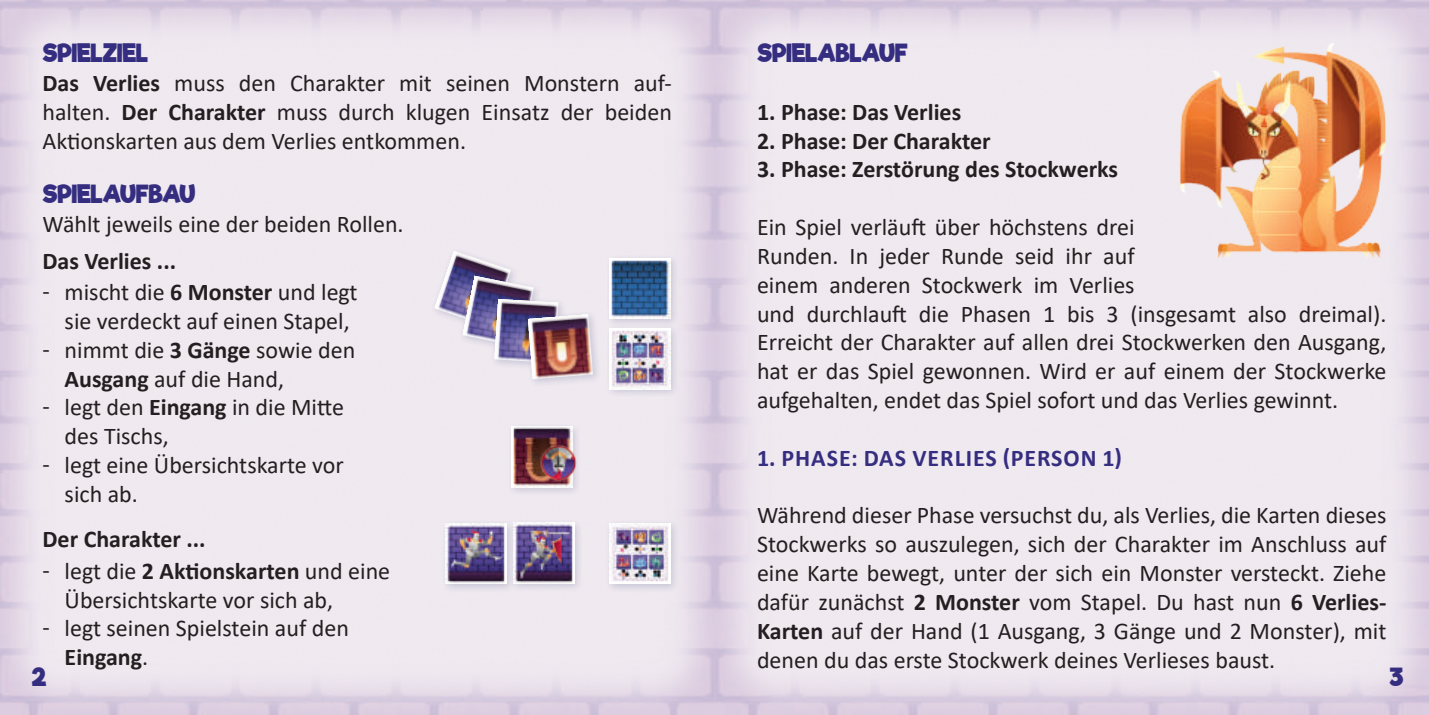
<style>
.page{position:relative;width:1429px;height:715px;background:#fff}
.page>*{position:absolute;margin:0;border:0;box-sizing:border-box;transform-origin:0 0}
.t1{font:24px/28.8px "Calibri";color:#231f20}
.t2{font:700 24px "Calibri";color:#231f20}
.t3{font:700 24px "Riffic Free";color:#352e80}
.t4{font:700 24px "Calibri";letter-spacing:.04em;color:#352e80}
.s1{font-weight:700}
</style>
<div class="page">
<img style="left:1134px;top:0;width:295px;height:301px">
<div style="left:430px;top:246px;width:250px;height:347px;background:#efe9f0"></div>
<img style="left:435px;top:251px;width:76px;height:69px">
<div style="left:458px;top:271px;width:84px;height:85px;background:#2d3e71;opacity:.1"></div>
<img style="left:462px;top:275px;width:72px;height:72px">
<div style="left:508px;top:518px;width:75px;height:73px;background:#2d3e71;opacity:.1"></div>
<img style="left:515px;top:522px;width:59px;height:61px">
<div style="left:441px;top:519px;width:74px;height:73px;background:#2d3e71;opacity:.1"></div>
<img style="left:446px;top:523px;width:61px;height:60px">
<div style="left:604px;top:519px;width:75px;height:73px;background:#2d3e71;opacity:.1"></div>
<img style="left:609px;top:523px;width:61px;height:60px">
<div style="left:605px;top:254px;width:74px;height:73px;background:#2d3e71;opacity:.1"></div>
<img style="left:609px;top:258px;width:61px;height:61px">
<div style="left:507px;top:422px;width:74px;height:74px;background:#2d3e71;opacity:.1"></div>
<img style="left:511px;top:426px;width:61px;height:61px">
<div style="left:490px;top:294px;width:77px;height:77px;background:#2d3e71;opacity:.1"></div>
<img style="left:494px;top:298px;width:64px;height:65px">
<div style="left:605px;top:324px;width:74px;height:74px;background:#2d3e71;opacity:.1"></div>
<img style="left:609px;top:328px;width:61px;height:61px">
<div style="left:524px;top:310px;width:77px;height:77px;background:#2d3e71;opacity:.1"></div>
<img style="left:527px;top:314px;width:66px;height:65px">
<img style="left:539px;top:442px;width:42px;height:42px">
<p class="t3" style="left:43px;top:39px;width:107px">SPIELZIEL</p>
<p class="t1" style="left:43px;top:68px;width:631px;text-align:justify"><span class="s1">Das Verlies</span> muss den Charakter mit seinen Monstern auf&shy;halten. <span class="s1">Der Charakter</span> muss durch klugen Einsatz der beiden Aktionskarten aus dem Verlies entkommen.</p>
<p class="t3" style="left:757px;top:39px;width:152px">SPIELABLAUF</p>
<p class="t2" style="left:757px;top:95px;width:206px">1. Phase: Das Verlies</p>
<p class="t2" style="left:757px;top:124px;width:235px">2. Phase: Der Charakter</p>
<p class="t2" style="left:757px;top:152px;width:363px">3. Phase: Zerstörung des Stockwerks</p>
<p class="t1" style="left:757px;top:212px;width:631px">Ein Spiel verläuft über höchstens drei<br>Runden. In jeder Runde seid ihr auf<br>einem anderen Stockwerk im Verlies<br>und durchlauft die Phasen 1 bis 3 (insgesamt also dreimal).<br>Erreicht der Charakter auf allen drei Stockwerken den Ausgang, hat er das Spiel gewonnen. Wird er auf einem der Stockwerke aufgehalten, endet das Spiel sofort und das Verlies gewinnt.</p>
<p class="t4" style="left:757px;top:440px;width:367px">1. PHASE: DAS VERLIES (PERSON 1)</p>
<p class="t1" style="left:757px;top:500px;width:631px;text-align:justify">Während dieser Phase versuchst du, als Verlies, die Karten dieses Stockwerks so auszulegen, sich der Charakter im Anschluss auf eine Karte bewegt, unter der sich ein Monster versteckt. Ziehe dafür zunächst <span class="s1">2 Monster</span> vom Stapel. Du hast nun <span class="s1">6 Verlies-Karten</span> auf der Hand (1 Ausgang, 3 Gänge und 2 Monster), mit denen du das erste Stockwerk deines Verlieses baust.</p>
<p class="t3" style="left:43px;top:179px;width:154px">SPIELAUFBAU</p>
<p class="t1" style="left:43px;top:209px;width:363px">Wählt jeweils eine der beiden Rollen.</p>
<p class="t2" style="left:43px;top:244px;width:135px">Das Verlies ...</p>
<p class="t1" style="left:65px;top:277px;width:294px">mischt die <span class="s1">6 Monster</span> und legt sie verdeckt auf einen Stapel, nimmt die <span class="s1">3 Gänge</span> sowie den<br><span class="s1">Ausgang</span> auf die Hand,<br>legt den <span class="s1">Eingang</span> in die Mitte des Tischs,<br>legt eine Übersichtskarte vor sich ab.</p>
<p class="t1" style="left:43px;top:276px;width:9px">-</p>
<p class="t1" style="left:43px;top:333px;width:9px">-</p>
<p class="t1" style="left:43px;top:391px;width:9px">-</p>
<p class="t1" style="left:43px;top:448px;width:9px">-</p>
<p class="t2" style="left:43px;top:522px;width:165px">Der Charakter ...</p>
<p class="t1" style="left:65px;top:555px;width:327px">legt die <span class="s1">2 Aktionskarten</span> und eine<br>Übersichtskarte vor sich ab,<br>legt seinen Spielstein auf den<br><span class="s1">Eingang</span>.</p>
<p class="t1" style="left:43px;top:554px;width:9px">-</p>
<p class="t1" style="left:43px;top:612px;width:9px">-</p>
<p class="t3" style="left:32px;top:662px;width:16px">2</p>
<p class="t3" style="left:1389px;top:662px;width:15px">3</p>
</div>
